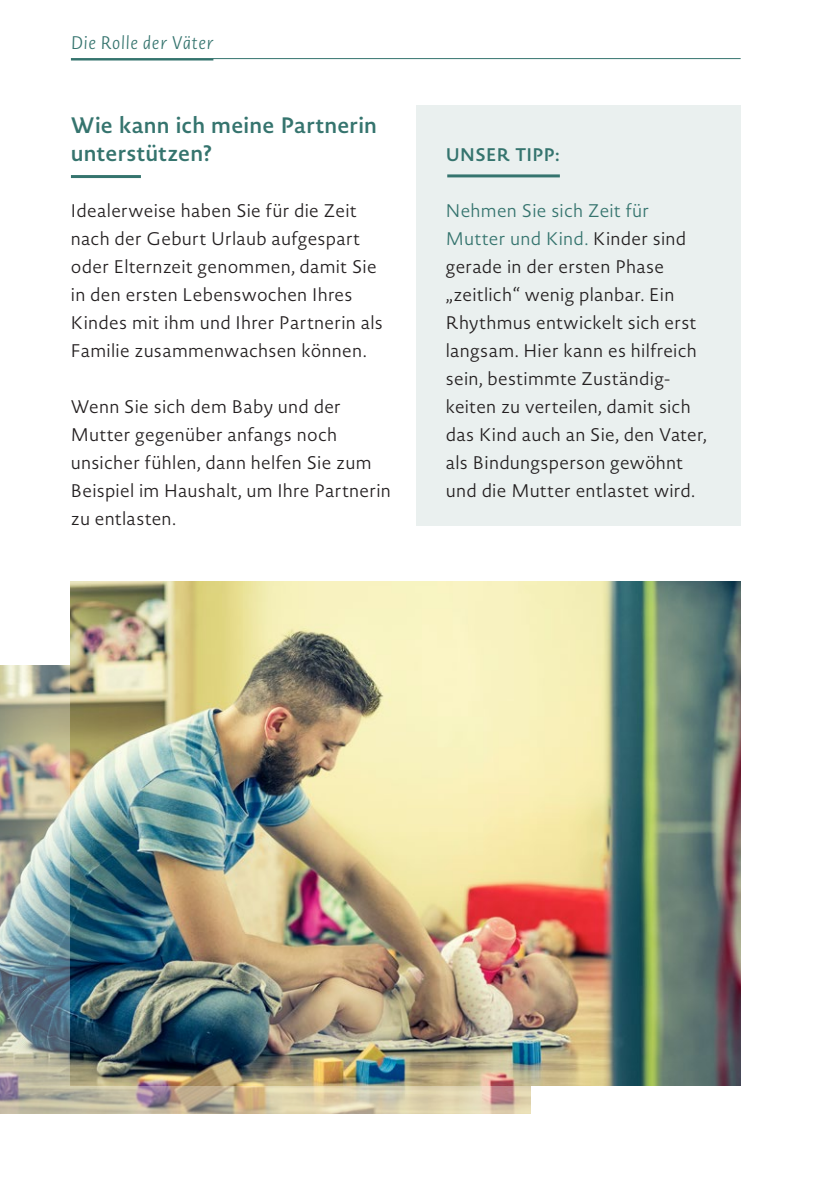
<style>
.page{position:relative;width:840px;height:1191px;background:#fff}
.page>*{position:absolute;margin:0;border:0;box-sizing:border-box;transform-origin:0 0}
.t1{font:600 22px/28px "Novel Sans Pro";letter-spacing:.01em;color:#35746e}
.t2{font:300 18px/28px "Novel Sans Pro";letter-spacing:.015em;color:#231f20}
.t3{font:italic 300 18px "Novel Sans Pro";letter-spacing:.04em;color:#35746e}
.t4{font:600 18px "Novel Sans Pro";letter-spacing:.01em;color:#35746e}
.s1{color:#35746e}
</style>
<div class="page">
<hr style="left:71px;top:58px;width:669px;height:1px;background:#35746e">
<hr style="left:71px;top:58px;width:142px;height:2px;background:#35746e">
<hr style="left:71px;top:175px;width:70px;height:3px;background:#35746e">
<div style="left:415px;top:105px;width:325px;height:420px;background:#eaf0ef"></div>
<hr style="left:447px;top:174px;width:112px;height:3px;background:#35746e">
<hr style="left:839px;top:581px;width:1px;height:392px;background:#e6ebea">
<img style="left:0;top:665px;width:530px;height:448px">
<img style="left:71px;top:581px;width:669px;height:504px">
<p class="t3" style="left:71px;top:30px;width:144px">Die Rolle der Väter</p>
<p class="t1" style="left:71px;top:111px;width:307px">Wie kann ich meine Partnerin unterstützen?</p>
<p class="t2" style="left:71px;top:196px;width:313px">Idealerweise haben Sie für die Zeit nach der Geburt Urlaub aufgespart oder Elternzeit genommen, damit Sie in den ersten Lebenswochen Ihres Kindes mit ihm und Ihrer Partnerin als Familie zusammenwachsen können.</p>
<p class="t2" style="left:71px;top:392px;width:321px">Wenn Sie sich dem Baby und der<br>Mutter gegenüber anfangs noch unsicher fühlen, dann helfen Sie zum<br>Beispiel im Haushalt, um Ihre Partnerin zu entlasten.</p>
<p class="t4" style="left:445px;top:141px;width:115px">UNSER TIPP:</p>
<p class="t2" style="left:445px;top:196px;width:262px"><span class="s1">Nehmen Sie sich Zeit für<br>Mutter und Kind.</span> Kinder sind gerade in der ersten Phase „zeitlich“ wenig planbar. Ein<br>Rhythmus entwickelt sich erst langsam. Hier kann es hilfreich sein, bestimmte Zuständig&shy;keiten zu verteilen, damit sich das Kind auch an Sie, den Vater, als Bindungsperson gewöhnt und die Mutter entlastet wird.</p>
</div>
